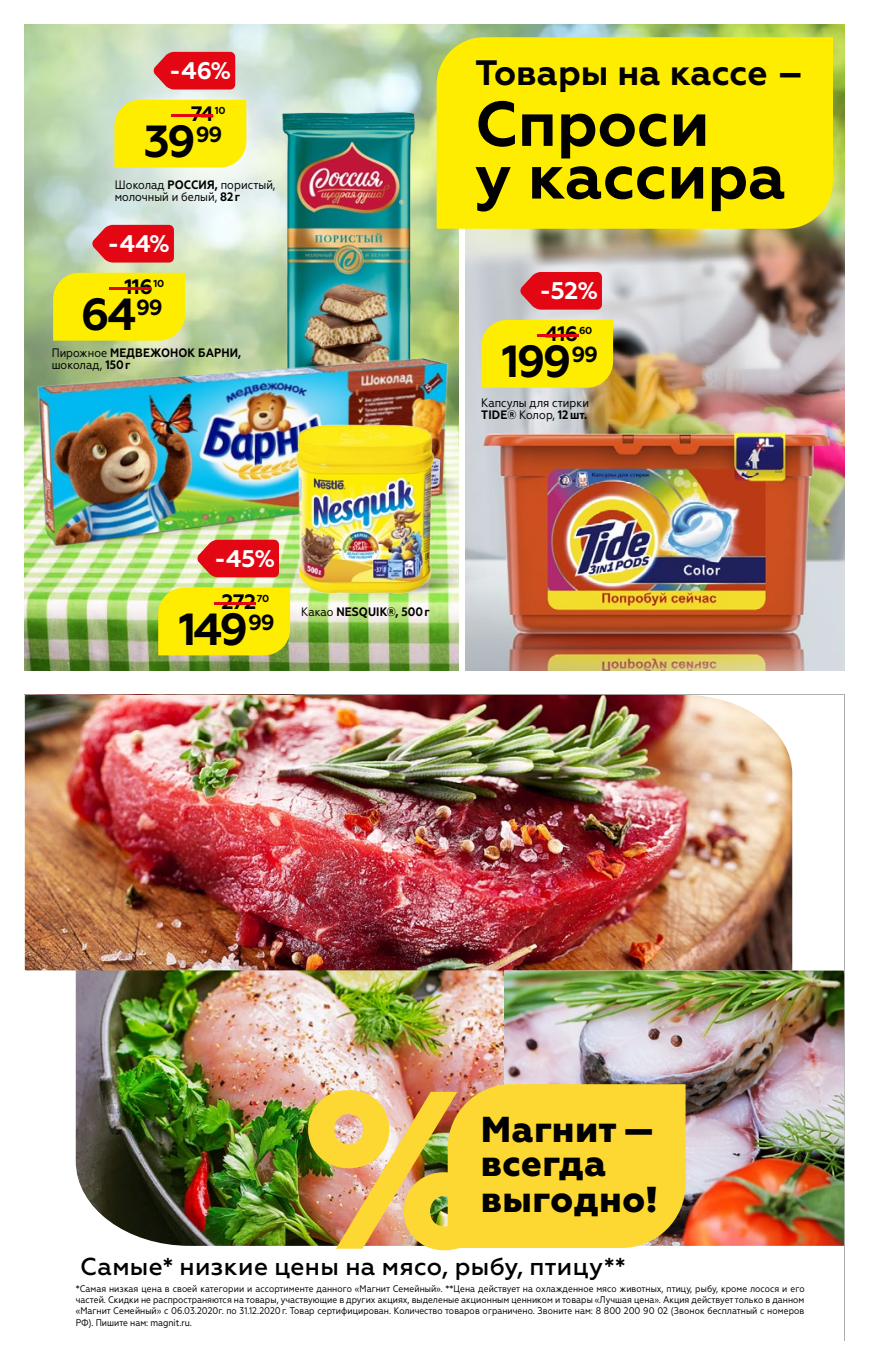
<style>
.page{position:relative;width:869px;height:1365px;background:#fff}
.page>*{position:absolute;margin:0;border:0;box-sizing:border-box;transform-origin:0 0}
.t1{font:800 224px "Geometria";color:#fdd732}
.t2{font:700 63px/52.7px "Geometria";color:#000}
.t3{font:700 44.98px "Geometria";letter-spacing:-.06em;color:#000}
.t4{font:800 36.05px/34.8px "Geometria";letter-spacing:.01em;color:#000}
.t5{font:700 35.18px "Geometria";color:#000}
.t6{font:500 24.5px "Geometria";letter-spacing:.01em;color:#000}
.t7{font:700 24.15px "Geometria";color:#fff}
.t8{font:700 23.97px "Geometria";color:#fff}
.t9{font:700 20.82px "Geometria";letter-spacing:-.03em;color:#000}
.t10{font:700 20.82px "Geometria";color:#e30613;scale:6.5 1}
.t11{font:700 19.6px "Geometria";letter-spacing:.01em;color:#000}
.t12{font:12.25px/12.2px "Geometria Narrow";color:#000}
.t13{font:700 12.25px/12.2px "Geometria Narrow";letter-spacing:.01em;color:#000}
.t14{font:700 10.15px "Geometria";letter-spacing:-.03em;color:#000}
.t15{font:9.97px/11.9px "Geometria";letter-spacing:-.025em;color:#000;text-align:justify}
.t16{font:9.62px/11.4px "Geometria Narrow";color:#000;text-align:justify}
.s1{font-size:20.82px;color:#e30613}
.s2{font-weight:700}
.s3{font-weight:400}
</style>
<div class="page">
<img style="left:25px;top:25px;width:818px;height:645px">
<img style="left:25px;top:482px;width:172px;height:86px">
<img style="left:452px;top:461px;width:7px;height:71px">
<img style="left:251px;top:112px;width:205px;height:313px">
<img style="left:31px;top:337px;width:421px;height:212px">
<img style="left:464px;top:150px;width:379px;height:520px">
<img style="left:227px;top:535px;width:302px;height:66px">
<img style="left:271px;top:415px;width:167px;height:187px">
<div style="left:481px;top:320px;width:131px;height:67px;background:#ffed00"></div>
<svg style="left:519px;top:272px;width:82px;height:37px;background:#df1925"></svg>
<div style="left:53px;top:273px;width:132px;height:67px;background:#ffed00"></div>
<svg style="left:92px;top:225px;width:82px;height:37px;background:#e11a24"></svg>
<div style="left:158px;top:587px;width:132px;height:68px;background:#ffed00"></div>
<svg style="left:197px;top:539px;width:82px;height:38px;background:#e11f24"></svg>
<div style="left:114px;top:100px;width:132px;height:67px;background:#ffed00"></div>
<svg style="left:153px;top:52px;width:82px;height:37px;background:#e11a25"></svg>
<div style="left:459px;top:215px;width:5px;height:455px;background:#fff"></div>
<div style="left:436px;top:37px;width:396px;height:192px;background:#ffed00"></div>
<img style="left:504px;top:970px;width:339px;height:275px">
<img style="left:76px;top:970px;width:428px;height:275px">
<img style="left:328px;top:1084px;width:400px;height:164px">
<img style="left:25px;top:694px;width:766px;height:276px">
<p class="t8" style="left:169px;top:56px;width:64px">-46%</p>
<p class="t9" style="left:191px;top:102px;width:25px">74</p>
<p class="t14" style="left:157px;top:105px;width:69px"><span class="s1">-</span> 10</p>
<p class="t3" style="left:144px;top:115px;width:80px">39<sup>99</sup></p>
<p class="t12" style="left:115px;top:178px;width:162px">Шоколад <span class="s2">РОССИЯ,</span> пористый, молочный и белый, <span class="s2">82 г</span></p>
<p class="t7" style="left:107px;top:229px;width:64px">-44%</p>
<p class="t9" style="left:124px;top:275px;width:30px">116</p>
<p class="t14" style="left:96px;top:278px;width:69px"><span class="s1">-</span> 10</p>
<p class="t3" style="left:81px;top:288px;width:83px">64<sup>99</sup></p>
<p class="t13" style="left:52px;top:347px;width:191px"><span class="s3">Пирожное</span> МЕДВЕЖОНОК БАРНИ, <span class="s3">шоколад,</span> 150 г</p>
<p class="t5" style="left:475px;top:52px;width:330px">Товары на кассе –</p>
<p class="t2" style="left:475px;top:98px;width:312px">Cпроси<br>у кассира</p>
<p class="t8" style="left:539px;top:276px;width:60px">-52%</p>
<p class="t9" style="left:544px;top:322px;width:35px">416</p>
<p class="t14" style="left:578px;top:325px;width:15px">60</p>
<p class="t10" style="left:524px;top:322px;width:12px">-</p>
<p class="t3" style="left:501px;top:335px;width:98px">199<sup>99</sup></p>
<p class="t12" style="left:481px;top:396px;width:109px">Капсулы для стирки<br><span class="s2">TIDE®</span> Колор, <span class="s2">12 шт.</span></p>
<p class="t8" style="left:214px;top:544px;width:63px">-45%</p>
<p class="t9" style="left:221px;top:589px;width:36px">272</p>
<p class="t14" style="left:201px;top:592px;width:69px"><span class="s1">-</span> 70</p>
<p class="t3" style="left:179px;top:602px;width:97px">149<sup>99</sup></p>
<p class="t13" style="left:301px;top:605px;width:130px"><span class="s3">Какао</span> NESQUIK®, 500 г</p>
<p class="t1" style="left:304px;top:1037px;width:185px">%</p>
<p class="t4" style="left:480px;top:1112px;width:179px">Магнит — всегда выгодно!</p>
<p class="t6" style="left:80px;top:1251px;width:546px">Самые* низкие цены на мясо, рыбу, птицу**</p>
<p class="t16" style="left:76px;top:1282px;width:730px">*Самая низкая цена в своей категории и ассортименте данного «Магнит Семейный». **Цена действует на охлажденное мясо животных, птицу, рыбу, кроме лосося и его частей. Cкидки не распространяются на товары, участвующие в других акциях, выделеные акционным ценником и товары «Лучшая цена». Акция действует только в данном «Магнит Семейный» с 06.03.2020г. по 31.12.2020г. Товар сертифицирован. Количество товаров ограничено. Звоните нам: 8 800 200 90 02 (Звонок бесплатный с номеров РФ). Пишите нам: magnit.ru.</p>
<p class="t11" style="left:99px;top:1252px;width:223px">пятница-воскресенье</p>
<p class="t15" style="left:99px;top:1281px;width:668px">*в акции не участвует лосось и его части. Скидка 10% действует на охлажденное мясо животных, птицу, рыбу и полуфабрикаты из них.<br>Акция действует c 12 июня по 27 декабря 2020 года только в данном «Магнит Семейный». Скидка не суммируется с другими видами скидок, не распространяется на товары, участвующие в других акциях, выделенные акционным ценником, и товары «Лучшая цена». Товар</p>
</div>
